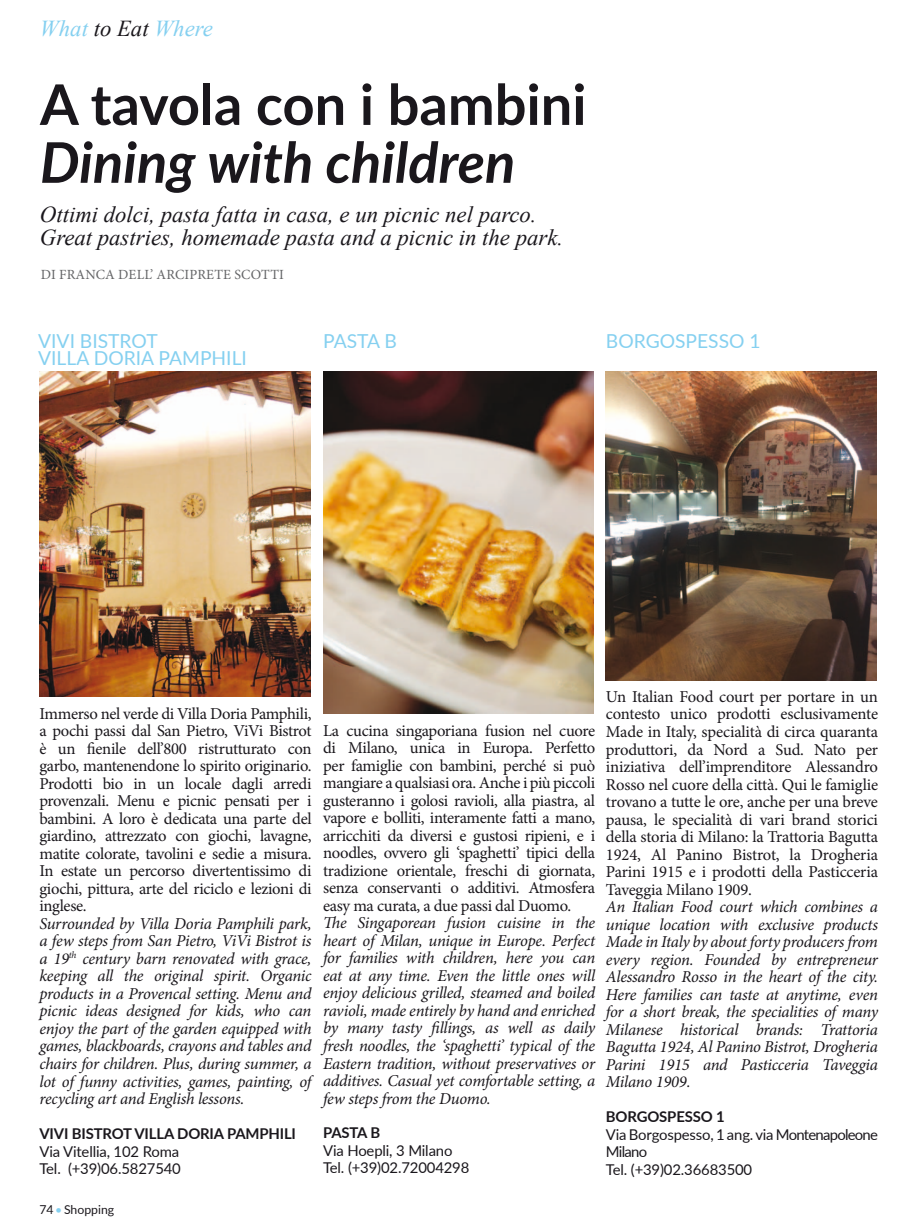
<style>
.page{position:relative;width:923px;height:1231px;background:#fff}
.page>*{position:absolute;margin:0;border:0;box-sizing:border-box;transform-origin:0 0}
.t1{font:700 56px "Lato";color:#1a171c}
.t2{font:italic 700 56px "Lato";color:#1a171c}
.t3{font:italic 22.75px/22.8px "Times New Roman";color:#1a171c}
.t4{font:italic 22.75px "Times New Roman";color:#85d0f0}
.t5{font:19.25px/17.5px "Lato";color:#85d0f0}
.t6{font:16.62px/17.5px "Minion Pro";letter-spacing:-.02em;color:#1a171c;text-align:justify}
.t7{font:italic 16.62px/17.5px "Minion Pro";letter-spacing:-.015em;color:#1a171c;text-align:justify}
.t8{font:14.88px/17.5px "Lato";letter-spacing:-.01em;color:#1a171c}
.t9{font:700 14.88px "Lato";letter-spacing:-.01em;color:#1a171c}
.t10{font:14px "Minion Pro";letter-spacing:.01em;color:#646567}
.t11{font:12.25px "Lato";color:#1a171c}
.s1{color:#1a171c}
.s2{color:#85d0f0}
</style>
<div class="page">
<img style="left:39px;top:371px;width:271px;height:325px">
<img style="left:323px;top:371px;width:271px;height:342px">
<img style="left:606px;top:371px;width:270px;height:309px">
<h2 class="t4" style="left:40px;top:13px;width:174px">What <span class="s1">to Eat</span> Where</h2>
<h1 class="t1" style="left:40px;top:63px;width:548px">A tavola con i bambini</h1>
<h1 class="t2" style="left:40px;top:121px;width:477px">Dining with children</h1>
<h2 class="t3" style="left:40px;top:203px;width:524px">Ottimi dolci, pasta fatta in casa, e un picnic nel parco.<br>Great pastries, homemade pasta and a picnic in the park.</h2>
<p class="t10" style="left:41px;top:265px;width:244px">di FRANCA DELL’ ARCIPRETE SCOTTI</p>
<p class="t5" style="left:38px;top:331px;width:159px">ViVi Bistrot<br>Villa Doria Pamph</p>
<p class="t5" style="left:226px;top:348px;width:22px">ili</p>
<p class="t5" style="left:323px;top:331px;width:75px">Pasta B</p>
<p class="t5" style="left:606px;top:331px;width:156px">Borgospesso 1</p>
<p class="t6" style="left:606px;top:688px;width:274px">Un Italian Food court per portare in un contesto unico prodotti esclusivamente Made in Italy, specialità di circa quaranta produttori, da Nord a Sud. Nato per iniziativa dell’imprenditore Alessandro Rosso nel cuore della città. Qui le famiglie trovano a tutte le ore, anche per una breve pausa, le specialità di vari brand storici della storia di Milano: la Trattoria Bagutta 1924, Al Panino Bistrot, la Drogheria Parini 1915 e i prodotti della Pasticceria Taveggia Milano 1909.</p>
<p class="t7" style="left:606px;top:898px;width:274px">An Italian Food court which combines a unique location with exclusive products Made in Italy by about forty producers from every region. Founded by entrepreneur Alessandro Rosso in the heart of the city.<br>Here families can taste at anytime, even for a short break, the specialities of many Milanese historical brands: Trattoria Bagutta 1924, Al Panino Bistrot, Drogheria Parini 1915 and Pasticceria Taveggia Milano 1909.</p>
<p class="t9" style="left:606px;top:1105px;width:120px">BORGOSPESSO 1</p>
<p class="t8" style="left:606px;top:1124px;width:274px">Via Borgospesso, 1 ang. via Montenapoleone<br>Milano<br>Tel. (+39)02.36683500</p>
<p class="t6" style="left:39px;top:704px;width:274px">Immerso nel verde di Villa Doria Pamphili, a pochi passi dal San Pietro, ViVi Bistrot è un fienile dell’800 ristrutturato con garbo, mantenendone lo spirito originario.<br>Prodotti bio in un locale dagli arredi provenzali. Menu e picnic pensati per i bambini. A loro è dedicata una parte del giardino, attrezzato con giochi, lavagne, matite colorate, tavolini e sedie a misura.<br>In estate un percorso divertentissimo di giochi, pittura, arte del riciclo e lezioni di inglese.</p>
<p class="t7" style="left:39px;top:914px;width:274px">Surrounded by Villa Doria Pamphili park, a few steps from San Pietro, ViVi Bistrot is a 19<sup>th</sup> century barn renovated with grace, keeping all the original spirit. Organic products in a Provencal setting. Menu and picnic ideas designed for kids, who can enjoy the part of the garden equipped with games, blackboards, crayons and tables and chairs for children. Plus, during summer, a lot of funny activities, games, painting, of recycling art and English lessons.</p>
<p class="t9" style="left:39px;top:1122px;width:258px">VIVI BISTROT VILLA DORIA PAMPHILI</p>
<p class="t8" style="left:39px;top:1141px;width:143px">Via Vitellia, 102 Roma<br>Tel. (+39)06.5827540</p>
<p class="t6" style="left:323px;top:721px;width:274px">La cucina singaporiana fusion nel cuore di Milano, unica in Europa. Perfetto per famiglie con bambini, perché si può mangiare a qualsiasi ora. Anche i più piccoli gusteranno i golosi ravioli, alla piastra, al vapore e bolliti, interamente fatti a mano, arricchiti da diversi e gustosi ripieni, e i noodles, ovvero gli ‘spaghetti’ tipici della tradizione orientale, freschi di giornata, senza conservanti o additivi. Atmosfera easy ma curata, a due passi dal Duomo.</p>
<p class="t7" style="left:323px;top:914px;width:274px">The Singaporean fusion cuisine in the heart of Milan, unique in Europe. Perfect for families with children, here you can eat at any time. Even the little ones will enjoy delicious grilled, steamed and boiled ravioli, made entirely by hand and enriched by many tasty fillings, as well as daily fresh noodles, the ‘spaghetti’ typical of the Eastern tradition, without preservatives or additives. Casual yet comfortable setting, a few steps from the Duomo.</p>
<p class="t9" style="left:323px;top:1121px;width:59px">PASTA B</p>
<p class="t8" style="left:323px;top:1140px;width:148px">Via Hoepli, 3 Milano<br>Tel. (+39)02.72004298</p>
<p class="t11" style="left:39px;top:1200px;width:76px">74<span class="s2">•</span>Shopping</p>
</div>
